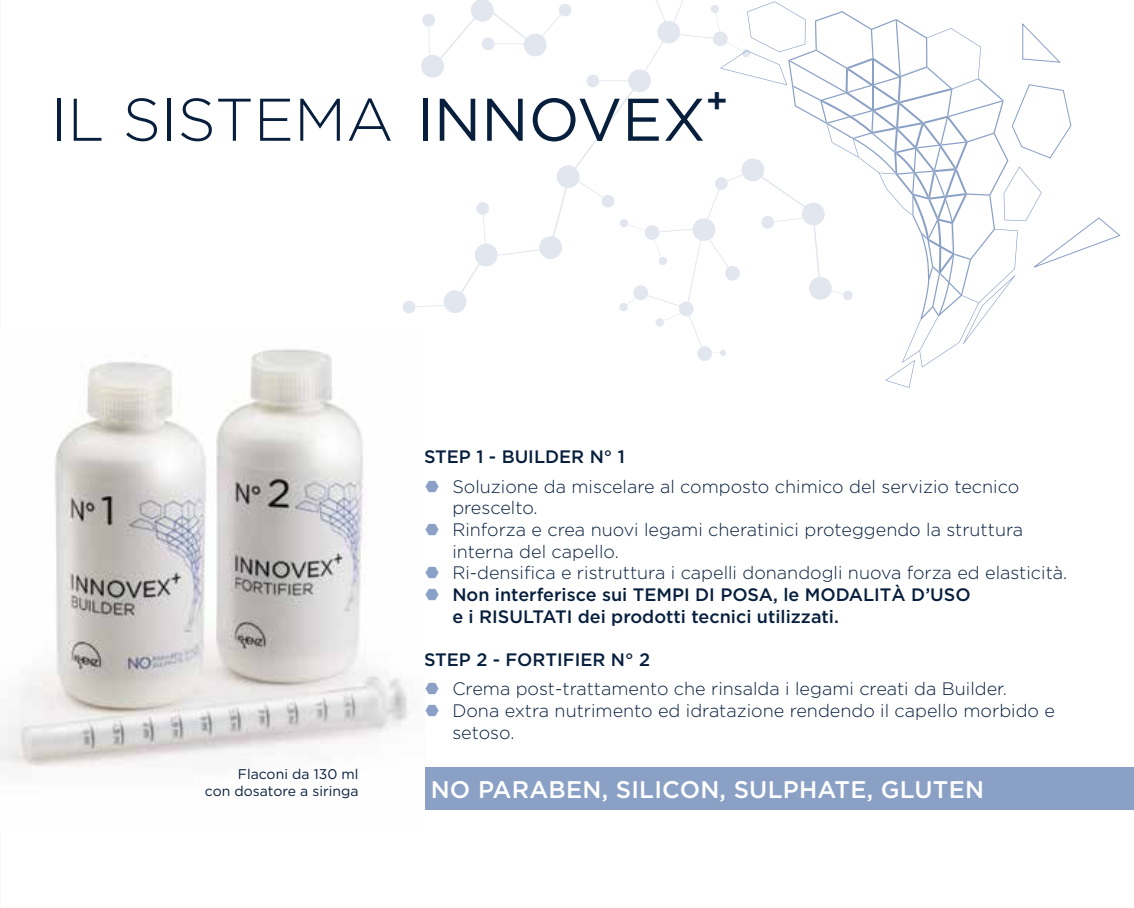
<style>
.page{position:relative;width:1134px;height:908px;background:#fff}
.page>*{position:absolute;margin:0;border:0;box-sizing:border-box;transform-origin:0 0}
.t1{font:300 60px "Gotham HTF";color:#071f3d}
.t2{font:500 35px "Gotham HTF";color:#071f3d}
.t3{font:500 24px "Gotham HTF";letter-spacing:.01em;color:#fff}
.t4{font:300 18px/21.6px "Gotham HTF";color:#071f3d}
.t5{font:500 18px/21.6px "Gotham HTF";color:#071f3d}
.t6{font:14px/16.8px "Gotham HTF";color:#071f3d;text-align:right}
.s1{font-weight:400}
</style>
<div class="page">
<div style="left:424px;top:767px;width:710px;height:42px;background:#8aa0c5"></div>
<svg style="left:402px;top:0;width:718px;height:387px"></svg>
<img style="left:0;top:331px;width:424px;height:437px">
<h1 class="t1" style="left:51px;top:87px;width:656px">IL SISTEMA <span class="s1">INNOVEX</span></h1>
<h2 class="t2" style="left:706px;top:80px;width:24px">+</h2>
<p class="t6" style="left:205px;top:764px;width:155px">Flaconi da 130 ml<br>con dosatore a siringa</p>
<p class="t5" style="left:424px;top:445px;width:202px">STEP 1 - BUILDER N° 1</p>
<p class="t4" style="left:452px;top:475px;width:616px">Soluzione da miscelare al composto chimico del servizio tecnico prescelto.<br>Rinforza e crea nuovi legami cheratinici proteggendo la struttura interna del capello.<br>Ri-densifica e ristruttura i capelli donandogli nuova forza ed elasticità.</p>
<p class="t5" style="left:452px;top:583px;width:520px">Non interferisce sui TEMPI DI POSA, le MODALITÀ D’USO e i RISULTATI dei prodotti tecnici utilizzati.</p>
<p class="t5" style="left:424px;top:648px;width:228px">STEP 2 - FORTIFIER N° 2</p>
<p class="t4" style="left:452px;top:677px;width:604px">Crema post-trattamento che rinsalda i legami creati da Builder.<br>Dona extra nutrimento ed idratazione rendendo il capello morbido e setoso.</p>
<h3 class="t3" style="left:431px;top:775px;width:555px">NO PARABEN, SILICON, SULPHATE, GLUTEN</h3>
</div>
